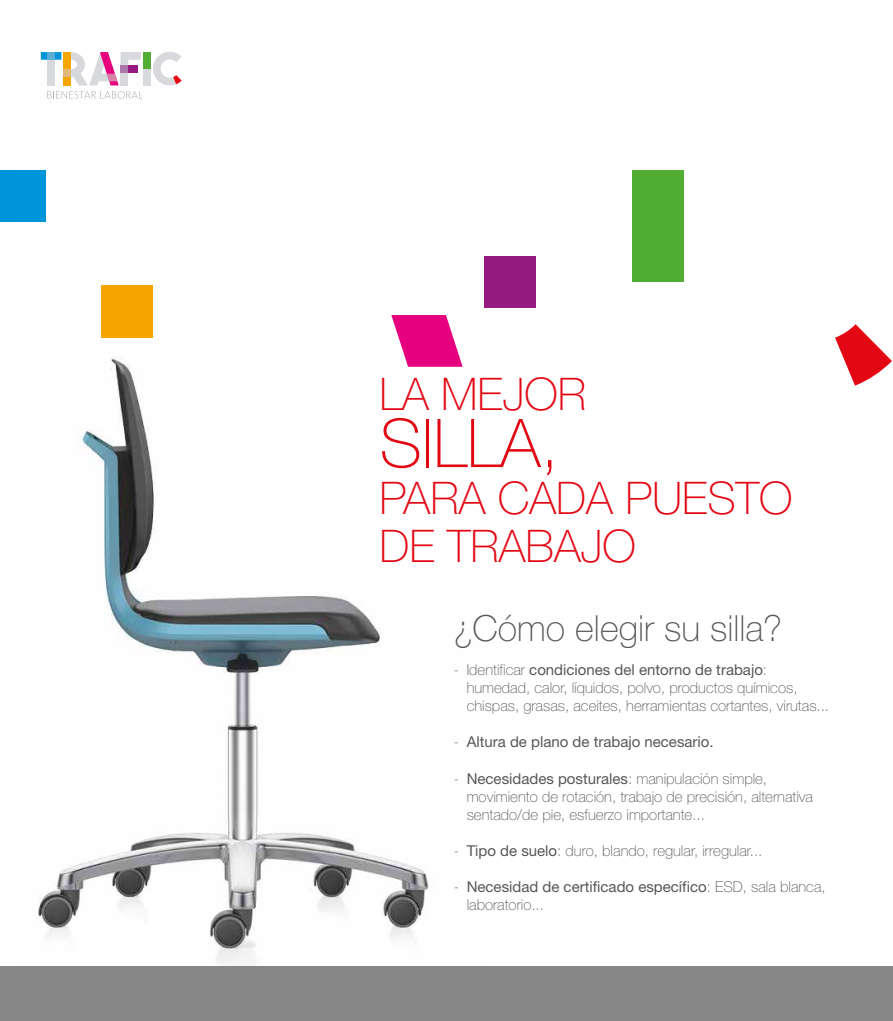
<style>
.page{position:relative;width:893px;height:1021px;background:#fff}
.page>*{position:absolute;margin:0;border:0;box-sizing:border-box;transform-origin:0 0}
.t1{font:100 67.2px "Helvetica Neue";color:#e30613}
.t2{font:100 45px/48px "Helvetica Neue";color:#e30613}
.t3{font:100 36px "Helvetica Neue";color:#575756}
.t4{font:100 15px/18px "Helvetica Neue";color:#575756}
.t5{font:15px/18px "Helvetica Neue";color:#575756}
.s1{font-weight:400}
.s2{font-weight:100}
</style>
<div class="page">
<img style="left:14px;top:85px;width:474px;height:879px">
<svg style="left:47px;top:91px;width:96px;height:8px"></svg>
<div style="left:143px;top:69px;width:8px;height:16px;background:#d8d9dc"></div>
<div style="left:47px;top:60px;width:8px;height:25px;background:#d8d9dc"></div>
<svg style="left:153px;top:52px;width:29px;height:33px"></svg>
<div style="left:143px;top:52px;width:8px;height:17px;background:#52ae32"></div>
<div style="left:63px;top:52px;width:8px;height:33px;background:#f7a600"></div>
<svg style="left:71px;top:52px;width:70px;height:33px"></svg>
<div style="left:63px;top:69px;width:8px;height:8px;background:#e1b878"></div>
<svg style="left:41px;top:52px;width:20px;height:8px"></svg>
<svg style="left:835px;top:324px;width:57px;height:61px"></svg>
<div style="left:632px;top:170px;width:52px;height:112px;background:#52ae32"></div>
<div style="left:484px;top:256px;width:51px;height:51px;background:#951b81"></div>
<svg style="left:391px;top:315px;width:72px;height:52px"></svg>
<div style="left:101px;top:285px;width:52px;height:52px;background:#f7a600"></div>
<div style="left:0;top:170px;width:45px;height:51px;background:#0095db"></div>
<div style="left:0;top:966px;width:893px;height:54px;background:#878787"></div>
<h2 class="t2" style="left:379px;top:370px;width:208px">LA MEJOR</h2>
<h1 class="t1" style="left:379px;top:405px;width:181px">SILLA,</h1>
<h2 class="t2" style="left:379px;top:474px;width:415px">PARA CADA PUESTO<br>DE TRABAJO</h2>
<h3 class="t3" style="left:454px;top:607px;width:330px">¿Cómo elegir su silla?</h3>
<p class="t4" style="left:467px;top:661px;width:364px;text-indent:-13px">- Identificar <span class="s1">condiciones del entorno de trabajo</span>: humedad, calor, líquidos, polvo, productos químicos, chispas, grasas, aceites, herramientas cortantes, virutas...</p>
<p class="t5" style="left:454px;top:733px;width:261px"><span class="s2">-</span> Altura de plano de trabajo necesario.</p>
<p class="t4" style="left:467px;top:769px;width:348px;text-indent:-13px">- <span class="s1">Necesidades posturales</span>: manipulación simple, movimiento de rotación, trabajo de precisión, alternativa sentado/de pie, esfuerzo importante...</p>
<p class="t4" style="left:454px;top:841px;width:310px">- <span class="s1">Tipo de suelo</span>: duro, blando, regular, irregular...</p>
<p class="t5" style="left:467px;top:877px;width:361px;text-indent:-13px"><span class="s2">-</span> Necesidad de certificado específico<span class="s2">: ESD, sala blanca, laboratorio...</span></p>
</div>
